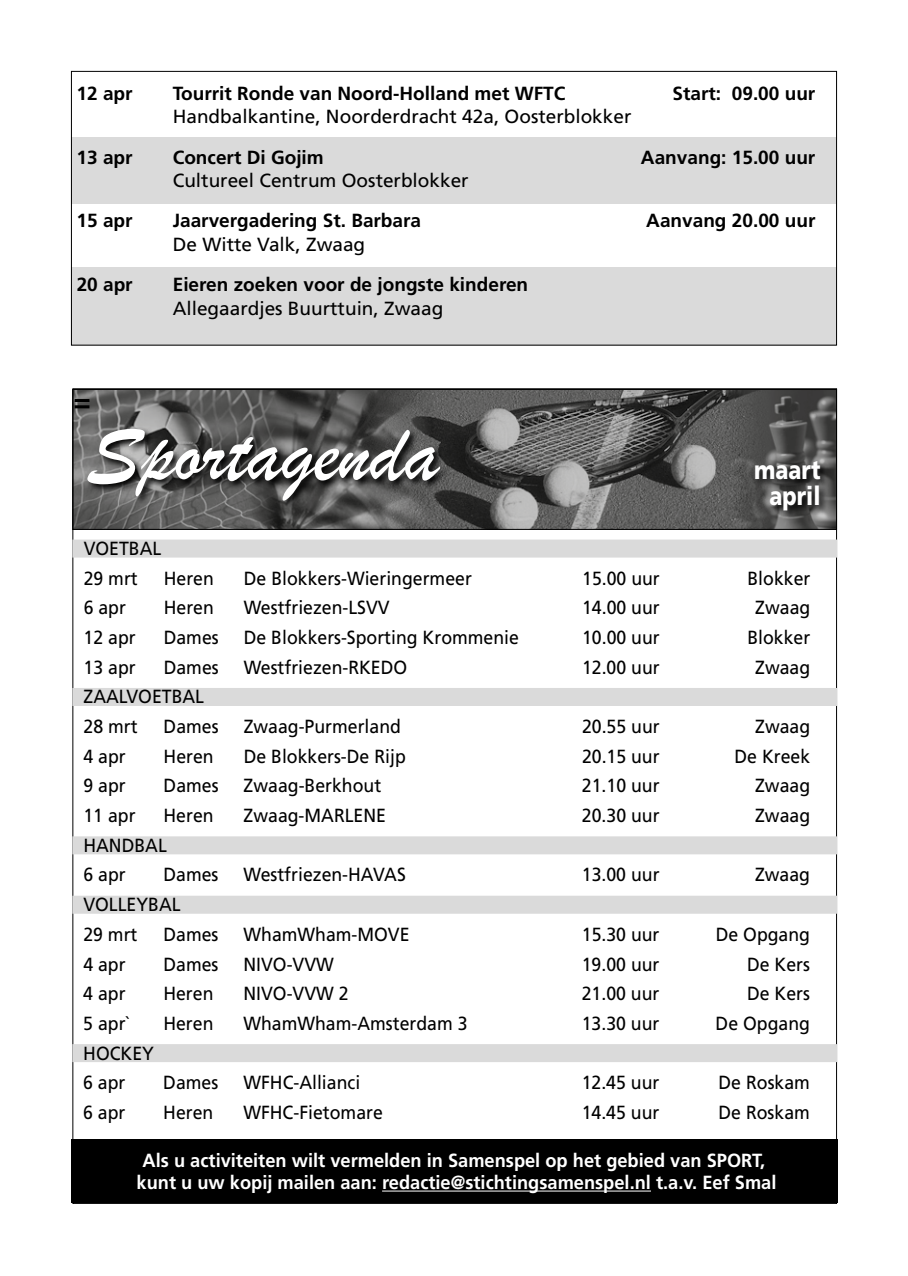
<style>
.page{position:relative;width:908px;height:1276px;background:#fff}
.page>*{position:absolute;margin:0;border:0;box-sizing:border-box;transform-origin:0 0}
.t1{font:86px "Brush Script";color:#fff}
.t2{font:700 29px "Frutiger";color:#000}
.t3{font:900 26px/26px "Frutiger";color:#fff;text-align:center;scale:.82 1}
.t4{font:19px/29.6px "Frutiger";color:#000;scale:.93 1}
.t5{font:700 19px "Frutiger";color:#000}
.t6{font:700 19px/22px "Frutiger";color:#fff;text-align:center;scale:.96 1}
.t7{font:19px "Frutiger";color:#000}
</style>
<div class="page">
<div style="left:71px;top:138px;width:763px;height:66px;background:#dadada"></div>
<div style="left:71px;top:268px;width:763px;height:78px;background:#dadada"></div>
<img style="left:74px;top:391px;width:760px;height:137px">
<div style="left:72px;top:389px;width:764px;height:141px;border:1px solid #000"></div>
<div style="left:71px;top:1139px;width:765px;height:63px;background:#000"></div>
<hr style="left:382px;top:1190px;width:268px;height:1px;background:#fff">
<div style="left:72px;top:539px;width:764px;height:18px;background:#dadada"></div>
<div style="left:72px;top:688px;width:764px;height:18px;background:#dadada"></div>
<div style="left:72px;top:836px;width:764px;height:18px;background:#dadada"></div>
<div style="left:72px;top:895px;width:764px;height:18px;background:#dadada"></div>
<div style="left:72px;top:1044px;width:764px;height:18px;background:#dadada"></div>
<svg style="left:86px;top:427px;width:743px;height:93px;background:#565656"></svg>
<p class="t5" style="left:77px;top:82px;width:57px">12 apr</p>
<p class="t5" style="left:173px;top:82px;width:394px">Tourrit Ronde van Noord-Holland met WFTC</p>
<p class="t5" style="left:672px;top:82px;width:144px">Start: 09.00 uur</p>
<p class="t7" style="left:173px;top:105px;width:460px">Handbalkantine, Noorderdracht 42a, Oosterblokker</p>
<p class="t5" style="left:77px;top:146px;width:57px">13 apr</p>
<p class="t5" style="left:173px;top:146px;width:152px">Concert Di Gojim</p>
<p class="t5" style="left:640px;top:146px;width:176px">Aanvang: 15.00 uur</p>
<p class="t7" style="left:173px;top:169px;width:297px">Cultureel Centrum Oosterblokker</p>
<p class="t5" style="left:77px;top:210px;width:57px">15 apr</p>
<p class="t5" style="left:173px;top:210px;width:250px">Jaarvergadering St. Barbara</p>
<p class="t5" style="left:646px;top:210px;width:170px">Aanvang 20.00 uur</p>
<p class="t7" style="left:173px;top:233px;width:194px">De Witte Valk, Zwaag</p>
<p class="t5" style="left:77px;top:273px;width:57px">20 apr</p>
<p class="t5" style="left:173px;top:273px;width:357px">Eieren zoeken voor de jongste kinderen</p>
<p class="t7" style="left:173px;top:297px;width:272px">Allegaardjes Buurttuin, Zwaag</p>
<h2 class="t2" style="left:73px;top:384px;width:19px">=</h2>
<h1 class="t1" style="left:86px;top:396px;width:354px">Sportagenda</h1>
<h3 class="t3" style="left:753px;top:457px;width:82px">maart april</h3>
<p class="t4" style="left:84px;top:533px;width:85px">VOETBAL<br>29 mrt</p>
<p class="t4" style="left:164px;top:563px;width:55px">Heren</p>
<p class="t4" style="left:244px;top:563px;width:246px">De Blokkers-Wieringermeer</p>
<p class="t4" style="left:582px;top:563px;width:85px">15.00 uur</p>
<p class="t4" style="left:747px;top:563px;width:69px">Blokker</p>
<p class="t4" style="left:84px;top:593px;width:47px">6 apr</p>
<p class="t4" style="left:164px;top:593px;width:55px">Heren</p>
<p class="t4" style="left:244px;top:593px;width:158px">Westfriezen-LSVV</p>
<p class="t4" style="left:582px;top:593px;width:85px">14.00 uur</p>
<p class="t4" style="left:755px;top:593px;width:61px">Zwaag</p>
<p class="t4" style="left:84px;top:622px;width:57px">12 apr</p>
<p class="t4" style="left:164px;top:622px;width:61px">Dames</p>
<p class="t4" style="left:244px;top:622px;width:297px">De Blokkers-Sporting Krommenie</p>
<p class="t4" style="left:582px;top:622px;width:85px">10.00 uur</p>
<p class="t4" style="left:747px;top:622px;width:69px">Blokker</p>
<p class="t4" style="left:84px;top:652px;width:57px">13 apr</p>
<p class="t4" style="left:164px;top:652px;width:61px">Dames</p>
<p class="t4" style="left:244px;top:652px;width:177px">Westfriezen-RKEDO</p>
<p class="t4" style="left:581px;top:652px;width:85px">12.00 uur</p>
<p class="t4" style="left:754px;top:652px;width:61px">Zwaag</p>
<p class="t4" style="left:83px;top:682px;width:131px">ZAALVOETBAL<br>28 mrt</p>
<p class="t4" style="left:163px;top:711px;width:61px">Dames</p>
<p class="t4" style="left:243px;top:711px;width:170px">Zwaag-Purmerland</p>
<p class="t4" style="left:581px;top:711px;width:85px">20.55 uur</p>
<p class="t4" style="left:754px;top:711px;width:61px">Zwaag</p>
<p class="t4" style="left:83px;top:741px;width:47px">4 apr</p>
<p class="t4" style="left:163px;top:741px;width:55px">Heren</p>
<p class="t4" style="left:243px;top:741px;width:176px">De Blokkers-De Rijp</p>
<p class="t4" style="left:581px;top:741px;width:85px">20.15 uur</p>
<p class="t4" style="left:734px;top:741px;width:83px">De Kreek</p>
<p class="t4" style="left:83px;top:771px;width:47px">9 apr</p>
<p class="t4" style="left:163px;top:771px;width:61px">Dames</p>
<p class="t4" style="left:243px;top:771px;width:149px">Zwaag-Berkhout</p>
<p class="t4" style="left:581px;top:771px;width:85px">21.10 uur</p>
<p class="t4" style="left:754px;top:771px;width:61px">Zwaag</p>
<p class="t4" style="left:83px;top:801px;width:57px">11 apr</p>
<p class="t4" style="left:163px;top:801px;width:55px">Heren</p>
<p class="t4" style="left:243px;top:801px;width:155px">Zwaag-MARLENE</p>
<p class="t4" style="left:581px;top:801px;width:85px">20.30 uur</p>
<p class="t4" style="left:754px;top:801px;width:61px">Zwaag</p>
<p class="t4" style="left:83px;top:830px;width:91px">HANDBAL<br>6 apr</p>
<p class="t4" style="left:163px;top:860px;width:61px">Dames</p>
<p class="t4" style="left:243px;top:860px;width:176px">Westfriezen-HAVAS</p>
<p class="t4" style="left:581px;top:860px;width:85px">13.00 uur</p>
<p class="t4" style="left:754px;top:860px;width:61px">Zwaag</p>
<p class="t4" style="left:83px;top:890px;width:106px">VOLLEYBAL<br>29 mrt</p>
<p class="t4" style="left:163px;top:919px;width:61px">Dames</p>
<p class="t4" style="left:243px;top:919px;width:180px">WhamWham-MOVE</p>
<p class="t4" style="left:581px;top:919px;width:85px">15.30 uur</p>
<p class="t4" style="left:715px;top:919px;width:103px">De Opgang</p>
<p class="t4" style="left:83px;top:949px;width:47px">4 apr</p>
<p class="t4" style="left:163px;top:949px;width:61px">Dames</p>
<p class="t4" style="left:243px;top:949px;width:99px">NIVO-VVW</p>
<p class="t4" style="left:581px;top:949px;width:85px">19.00 uur</p>
<p class="t4" style="left:746px;top:949px;width:69px">De Kers</p>
<p class="t4" style="left:83px;top:979px;width:47px">4 apr</p>
<p class="t4" style="left:163px;top:979px;width:55px">Heren</p>
<p class="t4" style="left:243px;top:979px;width:114px">NIVO-VVW 2</p>
<p class="t4" style="left:581px;top:979px;width:85px">21.00 uur</p>
<p class="t4" style="left:746px;top:979px;width:69px">De Kers</p>
<p class="t4" style="left:83px;top:1008px;width:52px">5 apr`</p>
<p class="t4" style="left:163px;top:1008px;width:55px">Heren</p>
<p class="t4" style="left:243px;top:1008px;width:242px">WhamWham-Amsterdam 3</p>
<p class="t4" style="left:581px;top:1008px;width:85px">13.30 uur</p>
<p class="t4" style="left:715px;top:1008px;width:103px">De Opgang</p>
<p class="t4" style="left:83px;top:1038px;width:78px">HOCKEY<br>6 apr</p>
<p class="t4" style="left:163px;top:1068px;width:61px">Dames</p>
<p class="t4" style="left:243px;top:1068px;width:127px">WFHC-Allianci</p>
<p class="t4" style="left:581px;top:1068px;width:85px">12.45 uur</p>
<p class="t4" style="left:718px;top:1068px;width:100px">De Roskam</p>
<p class="t4" style="left:83px;top:1097px;width:47px">6 apr</p>
<p class="t4" style="left:163px;top:1097px;width:55px">Heren</p>
<p class="t4" style="left:243px;top:1097px;width:151px">WFHC-Fietomare</p>
<p class="t4" style="left:581px;top:1097px;width:85px">14.45 uur</p>
<p class="t4" style="left:718px;top:1097px;width:100px">De Roskam</p>
<p class="t6" style="left:136px;top:1149px;width:667px">Als u activiteiten wilt vermelden in Samenspel op het gebied van SPORT, kunt u uw kopij mailen aan: redactie@stichtingsamenspel.nl t.a.v. Eef Smal</p>
</div>
